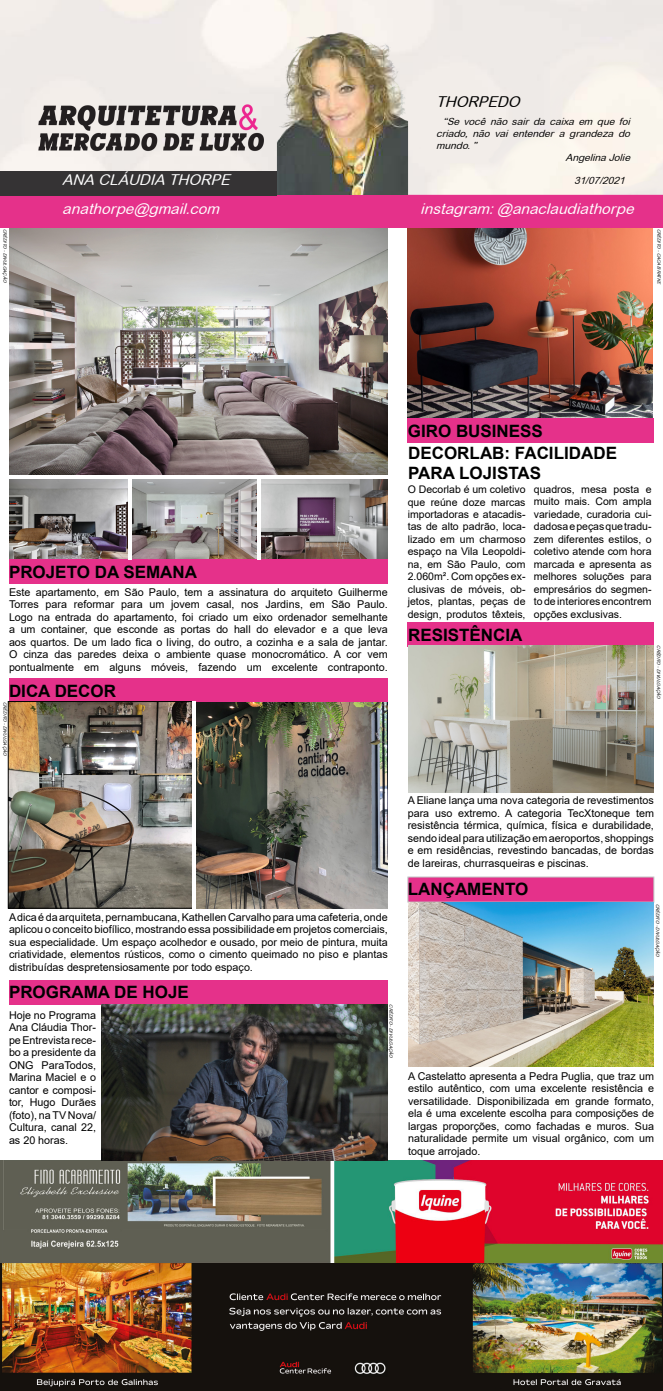
<style>
.page{position:relative;width:663px;height:1391px;background:#fff}
.page>*{position:absolute;margin:0;border:0;box-sizing:border-box;transform-origin:0 0}
.t1{font:700 17px/20.4px "Arial";color:#000}
.t2{font:italic 15px "Arial Rounded MT";color:#fff}
.t3{font:italic 15px "Arial Rounded MT";color:#000}
.t4{font:10.75px/12.5px "Arial";color:#000;text-align:justify}
.t5{font:10.5px/12.5px "Arial";color:#000;text-align:justify}
.t6{font:italic 10px "Arial Rounded MT";color:#000}
.t7{font:italic 4.5px "Arial Rounded MT";color:#000}
</style>
<div class="page">
<img style="left:407px;top:227px;width:245px;height:191px">
<img style="left:9px;top:227px;width:378px;height:332px">
<img style="left:0;top:0;width:662px;height:195px">
<div style="left:0;top:195px;width:662px;height:32px;background:#e5318a"></div>
<div style="left:408px;top:418px;width:246px;height:24px;background:#e5318a"></div>
<div style="left:9px;top:559px;width:379px;height:24px;background:#e5318a"></div>
<div style="left:9px;top:678px;width:378px;height:24px;background:#e5318a"></div>
<div style="left:9px;top:980px;width:378px;height:24px;background:#e5318a"></div>
<div style="left:408px;top:877px;width:246px;height:25px;background:#e5318a"></div>
<div style="left:408px;top:622px;width:246px;height:24px;background:#e5318a"></div>
<div style="left:0;top:171px;width:277px;height:24px;background:#353334"></div>
<img style="left:10px;top:702px;width:378px;height:206px">
<div style="left:8px;top:701px;width:187px;height:207px;border:1px solid #000"></div>
<img style="left:408px;top:903px;width:245px;height:163px">
<img style="left:0;top:1160px;width:662px;height:231px">
<hr style="left:9px;top:475px;width:379px;height:4px;background:#fff">
<hr style="left:128px;top:479px;width:4px;height:80px;background:#fff">
<hr style="left:192px;top:701px;width:4px;height:209px;background:#fff">
<hr style="left:257px;top:479px;width:3px;height:80px;background:#fff">
<img style="left:408px;top:645px;width:245px;height:147px">
<img style="left:101px;top:1004px;width:286px;height:156px">
<p class="t7" style="left:8px;top:229px;width:56px;rotate:90deg">CRÉDITO -DIVULGAÇÃO</p>
<h2 class="t2" style="left:62px;top:171px;width:173px">ANA CLÁUDIA THORPE</h2>
<h2 class="t2" style="left:62px;top:200px;width:163px">anathorpe@gmail.com</h2>
<h2 class="t3" style="left:436px;top:93px;width:90px">THORPEDO</h2>
<p class="t6" style="left:443px;top:115px;width:192px">“Se você não sair da caixa em que foi</p>
<p class="t6" style="left:436px;top:127px;width:198px">criado, não vai entender a grandeza do</p>
<p class="t6" style="left:436px;top:139px;width:45px">mundo.”</p>
<p class="t6" style="left:565px;top:151px;width:69px">AngelinaJolie</p>
<p class="t6" style="left:574px;top:175px;width:55px">31/07/2021</p>
<h2 class="t2" style="left:420px;top:200px;width:219px">instagram:@anaclaudiathorpe</h2>
<p class="t7" style="left:661px;top:229px;width:58px;rotate:90deg">CRÉDITO -CACA BRATKE</p>
<h1 class="t1" style="left:9px;top:562px;width:189px">PROJETO DA SEMANA</h1>
<p class="t4" style="left:9px;top:585px;width:380px">Este apartamento, em São Paulo, tem a assinatura do arquiteto Guilherme Torres para reformar para um jovem casal, nos Jardins, em São Paulo.<br>Logo na entrada do apartamento, foi criado um eixo ordenador semelhante a um container, que esconde as portas do hall do elevador e a que leva aos quartos. De um lado fica o living, do outro, a cozinha e a sala de jantar.<br>O cinza das paredes deixa o ambiente quase monocromático. A cor vem pontualmente em alguns móveis, fazendo um excelente contraponto.</p>
<h1 class="t1" style="left:9px;top:680px;width:109px">DICA DECOR</h1>
<p class="t7" style="left:8px;top:702px;width:56px;rotate:90deg">CRÉDITO -DIVULGAÇÃO</p>
<h1 class="t1" style="left:407px;top:420px;width:137px">GIRO BUSINESS</h1>
<h1 class="t1" style="left:408px;top:443px;width:210px">DECORLAB: FACILIDADE<br>PARA LOJISTAS</h1>
<p class="t5" style="left:408px;top:483px;width:119px">O Decorlab é um coletivo que reúne doze marcas importadoras e atacadis&shy;tas de alto padrão, loca&shy;lizado em um charmoso espaço na Vila Leopoldi&shy;na, em São Paulo, com 2.060m². Com opções ex&shy;clusivas de móveis, ob&shy;jetos, plantas, peças de design, produtos têxteis,</p>
<p class="t5" style="left:533px;top:483px;width:119px">quadros, mesa posta e muito mais. Com ampla variedade, curadoria cui&shy;dadosa e peças que tradu&shy;zem diferentes estilos, o coletivo atende com hora marcada e apresenta as melhores soluções para empresários do segmen&shy;to de interiores encontrem opções exclusivas.</p>
<h1 class="t1" style="left:408px;top:624px;width:116px">RESISTÊNCIA</h1>
<p class="t7" style="left:661px;top:645px;width:56px;rotate:90deg">CRÉDITO -DIVULGAÇÃO</p>
<p class="t4" style="left:9px;top:911px;width:380px">A dica é da arquiteta, pernambucana, Kathellen Carvalho para uma cafeteria, onde aplicou o conceito biofílico, mostrando essa possibilidade em projetos comerciais, sua especialidade. Um espaço acolhedor e ousado, por meio de pintura, muita criatividade, elementos rústicos, como o cimento queimado no piso e plantas distribuídas despretensiosamente por todo espaço.</p>
<h1 class="t1" style="left:9px;top:982px;width:181px">PROGRAMA DE HOJE</h1>
<p class="t4" style="left:9px;top:1008px;width:88px">Hoje no Programa Ana Cláudia Thor&shy;pe Entrevista rece&shy;bo a presidente da ONG ParaTodos, Marina Maciel e o cantor e composi&shy;tor, Hugo Durães (foto), na TV Nova/ Cultura, canal 22, as 20 horas.</p>
<p class="t7" style="left:393px;top:1004px;width:56px;rotate:90deg">CRÉDITO -DIVULGAÇÃO</p>
<p class="t4" style="left:407px;top:794px;width:248px">A Eliane lança uma nova categoria de revestimentos para uso extremo. A categoria TecXtoneque tem resistência térmica, química, física e durabilidade, sendo ideal para utilização em aeroportos, shoppings e em residências, revestindo bancadas, de bordas de lareiras, churrasqueiras e piscinas.</p>
<h1 class="t1" style="left:407px;top:879px;width:122px">LANÇAMENTO</h1>
<p class="t7" style="left:660px;top:903px;width:56px;rotate:90deg">CRÉDITO -DIVULGAÇÃO</p>
<p class="t4" style="left:408px;top:1070px;width:247px">A Castelatto apresenta a Pedra Puglia, que traz um estilo autêntico, com uma excelente resistência e versatilidade. Disponibilizada em grande formato, ela é uma excelente escolha para composições de largas proporções, como fachadas e muros. Sua naturalidade permite um visual orgânico, com um toque arrojado.</p>
</div>
